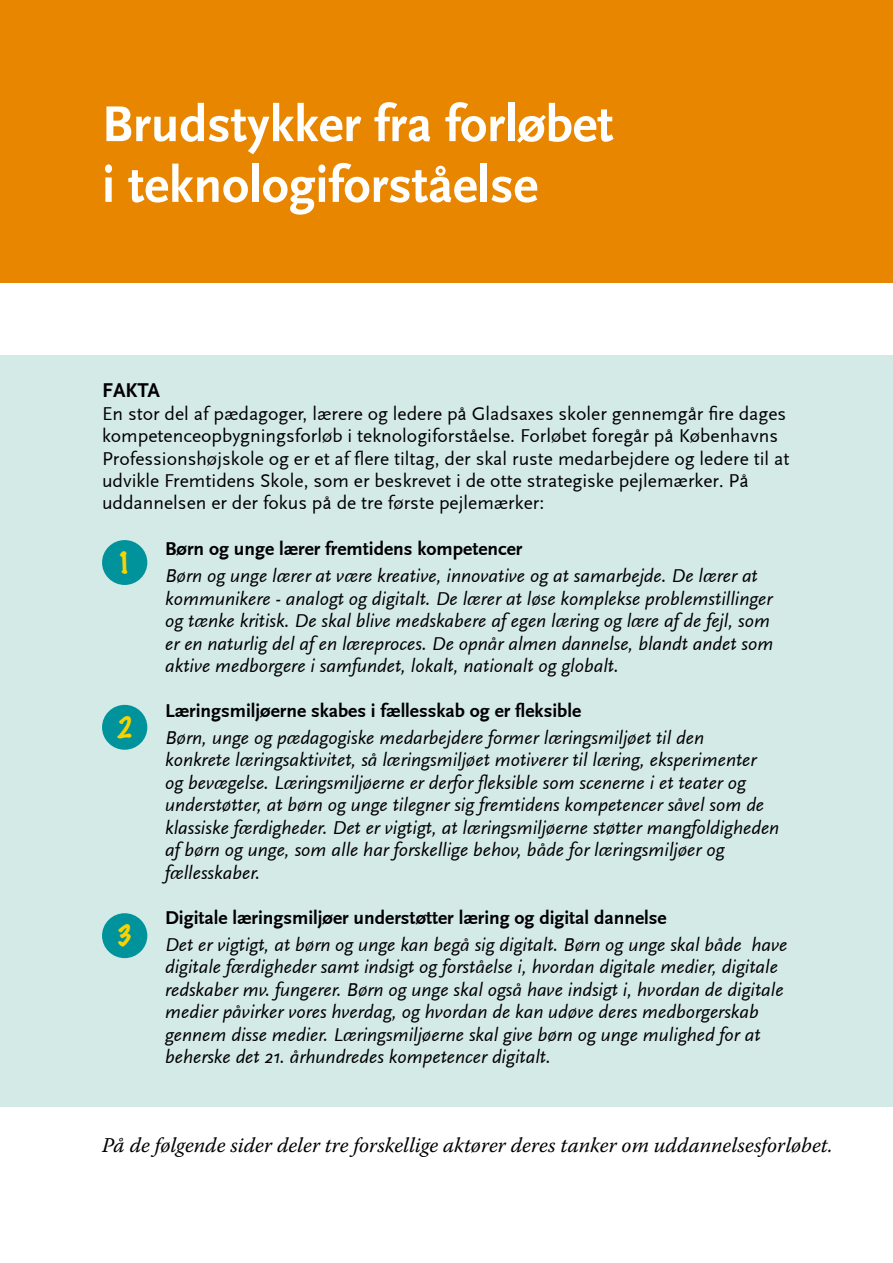
<style>
.page{position:relative;width:893px;height:1263px;background:#fff}
.page>*{position:absolute;margin:0;border:0;box-sizing:border-box;transform-origin:0 0}
.t1{font:700 52.5px/60.8px "Scala Sans";color:#fff}
.t2{font:100 27px "Marker Felt";color:#f8d300}
.t3{font:italic 21px "Warnock Pro";color:#000}
.t4{font:700 21px "Scala Sans";color:#000}
.t5{font:italic 19.5px/22.5px "Scala Sans";color:#000}
.t6{font:19.5px/22.4px "Scala Sans";color:#000}
.t7{font:700 19.5px "Scala Sans";color:#000}
.s1{font-family:"Minion Pro"}
</style>
<div class="page">
<div style="left:0;top:355px;width:893px;height:751px;background:#d4eae7"></div>
<div style="left:0;top:0;width:893px;height:283px;background:#e98600"></div>
<div style="left:102px;top:540px;width:45px;height:45px;background:#00939c;border-radius:50%"></div>
<div style="left:102px;top:705px;width:45px;height:45px;background:#00939c;border-radius:50%"></div>
<div style="left:102px;top:913px;width:45px;height:45px;background:#00939c;border-radius:50%"></div>
<h1 class="t1" style="left:102px;top:95px;width:513px">Brudstykker fra forløbet i teknologiforståelse</h1>
<p class="t4" style="left:102px;top:379px;width:59px">FAKTA</p>
<p class="t6" style="left:102px;top:403px;width:689px">En stor del af pædagoger, lærere og ledere på Gladsaxes skoler gennemgår fire dages kompetenceopbygningsforløb i teknologiforståelse. Forløbet foregår på Københavns Professionshøjskole og er et af flere tiltag, der skal ruste medarbejdere og ledere til at udvikle Fremtidens Skole, som er beskrevet i de otte strategiske pejlemærker<span class="s1">.</span> På uddannelsen er der fokus på de tre første pejlemærker:</p>
<p class="t7" style="left:165px;top:538px;width:359px">Børn og unge lærer fremtidens kompetencer</p>
<p class="t5" style="left:165px;top:565px;width:610px">Børn og unge lærer at være kreative, innovative og at samarbejde. De lærer at kommunikere - analogt og digitalt. De lærer at løse komplekse problemstillinger og tænke kritisk. De skal blive medskabere af egen læring og lære af de fejl, som er en naturlig del af en læreproces. De opnår almen dannelse, blandt andet som aktive medborgere i samfundet, lokalt, nationalt og globalt.</p>
<p class="t7" style="left:165px;top:700px;width:417px">Læringsmiljøerne skabes i fællesskab og er fleksible</p>
<p class="t5" style="left:165px;top:727px;width:616px">Børn, unge og pædagogiske medarbejdere former læringsmiljøet til den<br>konkrete læringsaktivitet, så læringsmiljøet motiverer til læring, eksperimenter og bevægelse. Læringsmiljøerne er derfor fleksible som scenerne i et teater og understøtter, at børn og unge tilegner sig fremtidens kompetencer såvel som de klassiske færdigheder. Det er vigtigt, at læringsmiljøerne støtter mangfoldigheden af børn og unge, som alle har forskellige behov, både for læringsmiljøer og fællesskaber.</p>
<p class="t7" style="left:165px;top:907px;width:503px">Digitale læringsmiljøer understøtter læring og digital dannelse</p>
<p class="t5" style="left:165px;top:933px;width:624px">Det er vigtigt, at børn og unge kan begå sig digitalt. Børn og unge skal både have digitale færdigheder samt indsigt og forståelse i, hvordan digitale medier, digitale redskaber mv. fungerer. Børn og unge skal også have indsigt i, hvordan de digitale medier påvirker vores hverdag, og hvordan de kan udøve deres medborgerskab gennem disse medier. Læringsmiljøerne skal give børn og unge mulighed for at beherske det 21. århundredes kompetencer digitalt.</p>
<h2 class="t2" style="left:117px;top:542px;width:17px">1</h2>
<h2 class="t2" style="left:117px;top:706px;width:17px">2</h2>
<h2 class="t2" style="left:117px;top:915px;width:17px">3</h2>
<p class="t3" style="left:102px;top:1133px;width:732px">På de følgende sider deler tre forskellige aktører deres tanker om uddannelsesforløbet.</p>
</div>
